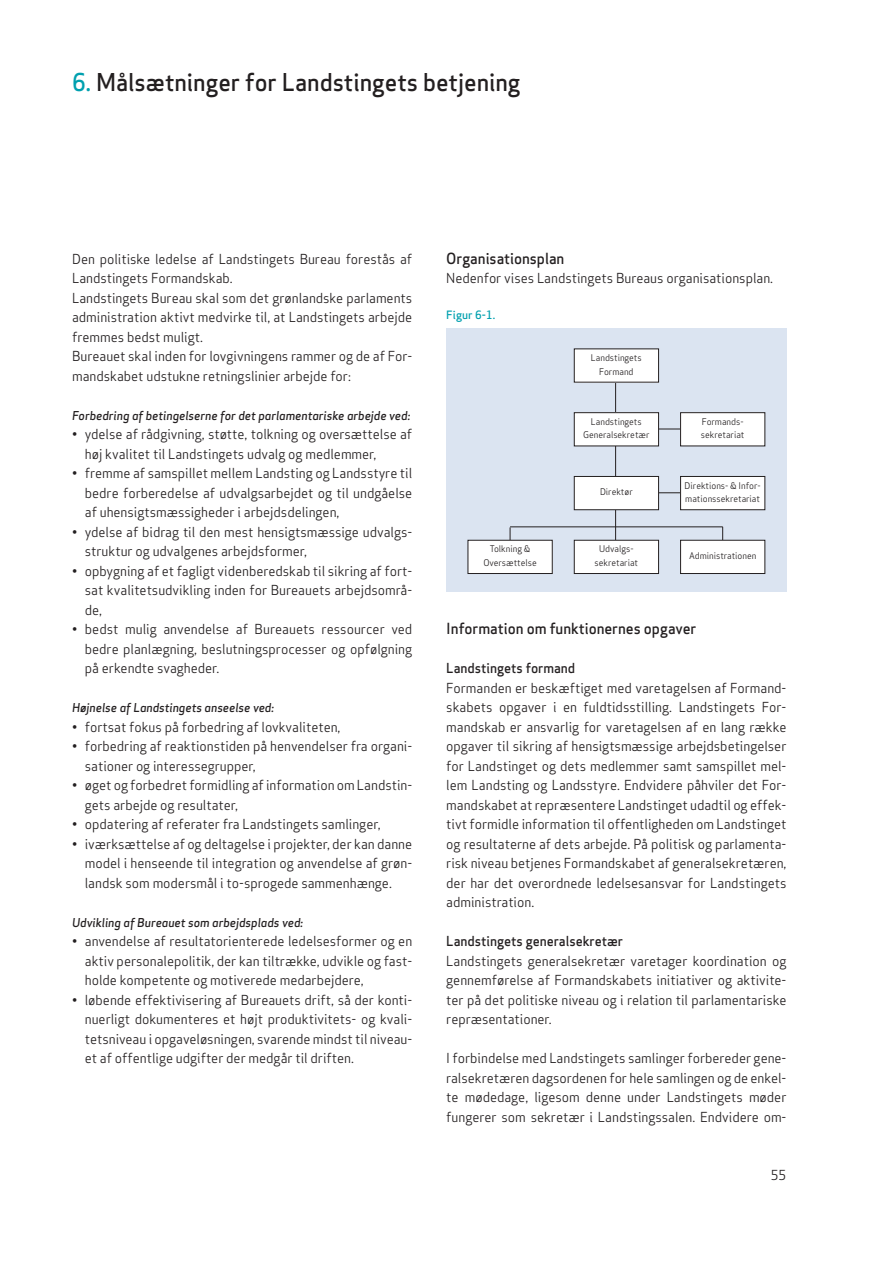
<style>
.page{position:relative;width:893px;height:1263px;background:#fff}
.page>*{position:absolute;margin:0;border:0;box-sizing:border-box;transform-origin:0 0}
.t1{font:24px "Apex Sans Medium T";letter-spacing:-.005em;color:#231f20}
.t2{font:15px "Apex Sans Medium T";letter-spacing:-.005em;color:#231f20}
.t3{font:13.5px/19.5px "Apex Sans Book T";letter-spacing:-.005em;color:#231f20;text-align:justify}
.t4{font:13.5px "Apex Sans Medium T";letter-spacing:-.005em;color:#231f20}
.t5{font:12px "Apex Sans Medium Italic T";letter-spacing:-.005em;color:#231f20}
.t6{font:11.25px "Apex Sans Medium T";color:#00a0af}
.t7{font:9px/13.5px "Apex Sans Book T";letter-spacing:-.005em;color:#231f20;text-align:center}
.s1{color:#00a0af}
</style>
<div class="page">
<div style="left:446px;top:329px;width:340px;height:263px;background:#dbe4f1"></div>
<svg style="left:510px;top:527px;width:1px;height:13px"></svg>
<svg style="left:722px;top:527px;width:1px;height:13px"></svg>
<svg style="left:659px;top:429px;width:21px;height:1px"></svg>
<svg style="left:659px;top:492px;width:21px;height:1px"></svg>
<hr style="left:510px;top:526px;width:213px;height:1px;background:#231f20">
<hr style="left:615px;top:380px;width:1px;height:162px;background:#231f20">
<div style="left:574px;top:349px;width:85px;height:33px;background:#fff"></div>
<div style="left:574px;top:413px;width:85px;height:33px;background:#fff"></div>
<div style="left:574px;top:412px;width:85px;height:34px;border:1px solid #231f20"></div>
<div style="left:681px;top:413px;width:84px;height:33px;background:#fff"></div>
<div style="left:680px;top:412px;width:85px;height:34px;border:1px solid #231f20"></div>
<div style="left:574px;top:476px;width:85px;height:34px;background:#fff"></div>
<div style="left:574px;top:476px;width:85px;height:34px;border:1px solid #231f20"></div>
<div style="left:681px;top:476px;width:84px;height:34px;background:#fff"></div>
<div style="left:680px;top:476px;width:85px;height:34px;border:1px solid #231f20"></div>
<div style="left:574px;top:540px;width:85px;height:33px;background:#fff"></div>
<div style="left:574px;top:540px;width:85px;height:34px;border:1px solid #231f20"></div>
<div style="left:468px;top:540px;width:84px;height:33px;background:#fff"></div>
<div style="left:468px;top:540px;width:85px;height:34px;border:1px solid #231f20"></div>
<div style="left:681px;top:540px;width:84px;height:33px;background:#fff"></div>
<div style="left:680px;top:540px;width:85px;height:34px;border:1px solid #231f20"></div>
<h1 class="t1" style="left:72px;top:73px;width:450px"><span class="s1">6.</span> Målsætninger for Landstingets betjening</h1>
<p class="t3" style="left:72px;top:251px;width:342px;text-align:left">Den politiske ledelse af Landstingets Bureau forestås af Landstingets Formandskab.<br>Landstingets Bureau skal som det grønlandske parlaments administration aktivt medvirke til, at Landstingets arbejde fremmes bedst muligt.<br>Bureauet skal inden for lovgivningens rammer og de af For&shy;mandskabet udstukne retningslinier arbejde for:</p>
<p class="t5" style="left:72px;top:411px;width:340px">Forbedring af betingelserne for det parlamentariske arbejde ved:</p>
<p class="t3" style="left:85px;top:426px;width:329px;text-indent:-13px">• ydelse af rådgivning, støtte, tolkning og oversættelse af høj kvalitet til Landstingets udvalg og medlemmer,</p>
<p class="t3" style="left:85px;top:465px;width:329px;text-indent:-13px">• fremme af samspillet mellem Landsting og Landsstyre til bedre forberedelse af udvalgsarbejdet og til undgåelse af uhensigtsmæssigheder i arbejdsdelingen,</p>
<p class="t3" style="left:85px;top:524px;width:329px;text-indent:-13px">• ydelse af bidrag til den mest hensigtsmæssige udvalgs&shy;struktur og udvalgenes arbejdsformer,</p>
<p class="t3" style="left:85px;top:563px;width:329px;text-indent:-13px">• opbygning af et fagligt videnberedskab til sikring af fort&shy;sat kvalitetsudvikling inden for Bureauets arbejdsområ&shy;de,</p>
<p class="t3" style="left:85px;top:621px;width:329px;text-indent:-13px">• bedst mulig anvendelse af Bureauets ressourcer ved bedre planlægning, beslutningsprocesser og opfølgning på erkendte svagheder.</p>
<p class="t5" style="left:72px;top:703px;width:203px">Højnelse af Landstingets anseelse ved:</p>
<p class="t3" style="left:72px;top:719px;width:270px">• fortsat fokus på forbedring af lovkvaliteten,</p>
<p class="t3" style="left:85px;top:738px;width:329px;text-indent:-13px">• forbedring af reaktionstiden på henvendelser fra organi&shy;sationer og interessegrupper,</p>
<p class="t3" style="left:85px;top:777px;width:329px;text-indent:-13px">• øget og forbedret formidling af information om Landstin&shy;gets arbejde og resultater,</p>
<p class="t3" style="left:72px;top:816px;width:310px">• opdatering af referater fra Landstingets samlinger,</p>
<p class="t3" style="left:85px;top:836px;width:329px;text-indent:-13px">• iværksættelse af og deltagelse i projekter, der kan danne model i henseende til integration og anvendelse af grøn&shy;landsk som modersmål i to-sprogede sammenhænge.</p>
<p class="t5" style="left:72px;top:918px;width:232px">Udvikling af Bureauet som arbejdsplads ved:</p>
<p class="t3" style="left:85px;top:933px;width:329px;text-indent:-13px">• anvendelse af resultatorienterede ledelsesformer og en aktiv personalepolitik, der kan tiltrække, udvikle og fast&shy;holde kompetente og motiverede medarbejdere,</p>
<p class="t3" style="left:85px;top:992px;width:329px;text-indent:-13px">• løbende effektivisering af Bureauets drift, så der konti&shy;nuerligt dokumenteres et højt produktivitets- og kvali&shy;tetsniveau i opgaveløsningen, svarende mindst til niveau&shy;et af offentlige udgifter der medgår til driften.</p>
<p class="t2" style="left:446px;top:252px;width:120px">Organisationsplan</p>
<p class="t3" style="left:446px;top:270px;width:328px">Nedenfor vises Landstingets Bureaus organisationsplan.</p>
<p class="t6" style="left:446px;top:311px;width:51px">Figur 6-1.</p>
<p class="t7" style="left:591px;top:352px;width:52px">Landstingets<br>Formand</p>
<p class="t7" style="left:583px;top:416px;width:68px">Landstingets<br>Generalsekretær</p>
<p class="t7" style="left:701px;top:416px;width:45px;text-align:left">Formands&shy;sekretariat</p>
<p class="t7" style="left:600px;top:486px;width:34px">Direktør</p>
<p class="t7" style="left:685px;top:480px;width:78px;text-align:left">Direktions- &amp; Infor&shy;mationssekretariat</p>
<p class="t7" style="left:483px;top:543px;width:55px">Tolkning &amp;<br>Oversættelse</p>
<p class="t7" style="left:689px;top:550px;width:69px">Administrationen</p>
<p class="t7" style="left:595px;top:543px;width:45px">Udvalgs&shy;sekretariat</p>
<p class="t2" style="left:446px;top:623px;width:252px">Information om funktionernes opgaver</p>
<p class="t4" style="left:446px;top:663px;width:131px">Landstingets formand</p>
<p class="t3" style="left:446px;top:680px;width:342px">Formanden er beskæftiget med varetagelsen af Formand&shy;skabets opgaver i en fuldtidsstilling. Landstingets For&shy;mandskab er ansvarlig for varetagelsen af en lang række opgaver til sikring af hensigtsmæssige arbejdsbetingelser for Landstinget og dets medlemmer samt samspillet mel&shy;lem Landsting og Landsstyre. Endvidere påhviler det For&shy;mandskabet at repræsentere Landstinget udadtil og effek&shy;tivt formidle information til offentligheden om Landstinget og resultaterne af dets arbejde. På politisk og parlamenta&shy;risk niveau betjenes Formandskabet af generalsekretæren, der har det overordnede ledelsesansvar for Landstingets administration.</p>
<p class="t4" style="left:446px;top:936px;width:178px">Landstingets generalsekretær</p>
<p class="t3" style="left:446px;top:953px;width:342px">Landstingets generalsekretær varetager koordination og gennemførelse af Formandskabets initiativer og aktivite&shy;ter på det politiske niveau og i relation til parlamentariske repræsentationer.</p>
<p class="t3" style="left:446px;top:1050px;width:342px">I forbindelse med Landstingets samlinger forbereder gene&shy;ralsekretæren dagsordenen for hele samlingen og de enkel&shy;te mødedage, ligesom denne under Landstingets møder fungerer som sekretær i Landstingssalen. Endvidere om-</p>
<p class="t3" style="left:771px;top:1167px;width:17px">55</p>
</div>
